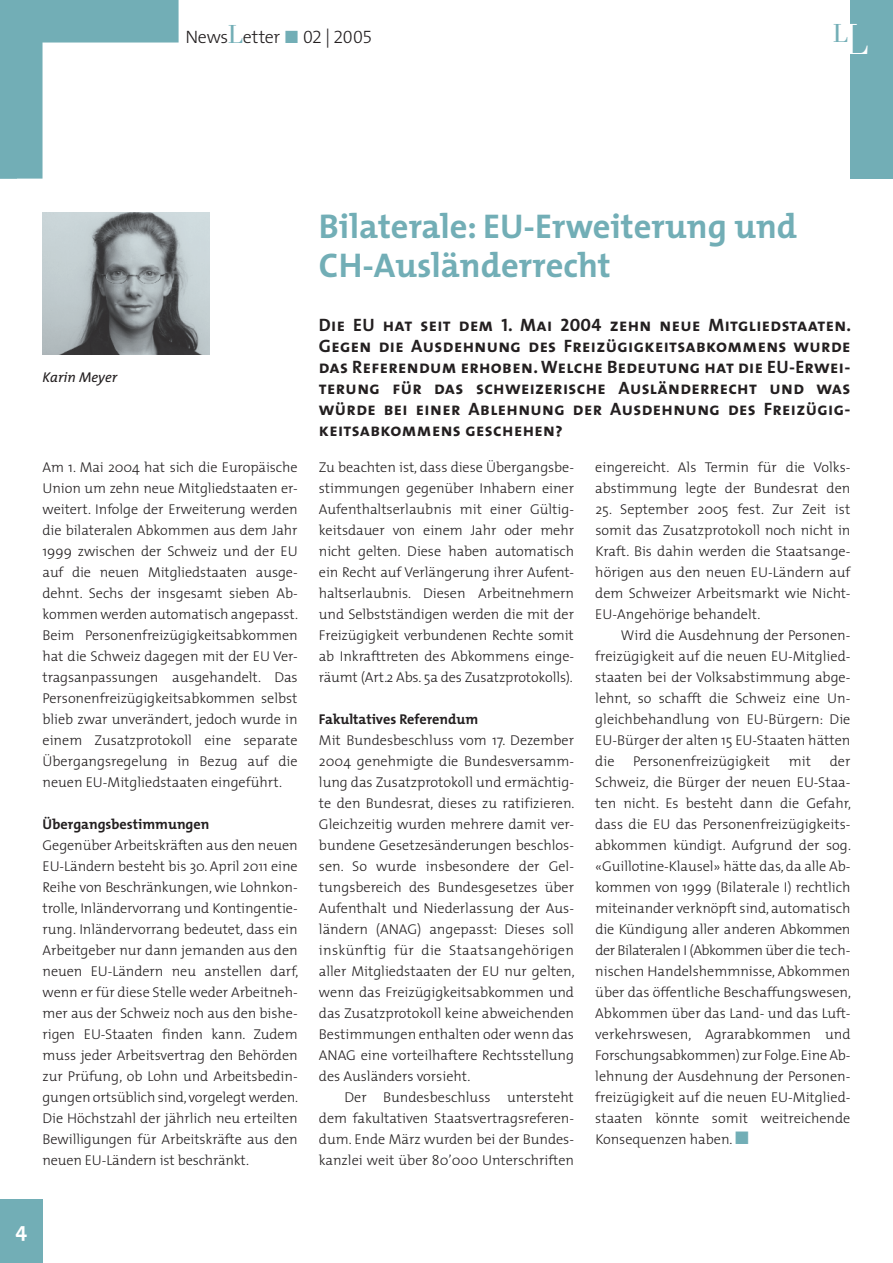
<style>
.page{position:relative;width:893px;height:1263px;background:#fff}
.page>*{position:absolute;margin:0;border:0;box-sizing:border-box;transform-origin:0 0}
.t1{font:700 34.5px/39px "The Mix";color:#72aeb6}
.t2{font:27px "Bodoni";color:#72aeb6}
.t3{font:700 21px "The Mix";color:#fff}
.t4{font:18px/21px "The Mix Bold Caps";letter-spacing:.02em;color:#231f20;text-align:justify}
.t5{font:300 18px "The Mix";letter-spacing:-.025em;color:#231f20}
.t6{font:300 14.25px/21px "The Mix";color:#231f20;text-align:justify}
.t7{font:700 14.25px "The Mix";color:#231f20}
.t8{font:italic 14.25px "The Mix";color:#231f20}
.s1{font-family:"Bodoni";font-weight:400;font-size:27px;color:#72aeb6}
.s2{font-family:"The Mix Light Expert";font-weight:400;color:#72aeb6}
.s3{font-family:"The Mix Light Expert";font-weight:400}
.s4{font-size:45px;color:#fff}
.s5{color:#72aeb6}
</style>
<div class="page">
<svg style="left:0;top:0;width:179px;height:179px"></svg>
<div style="left:850px;top:0;width:43px;height:179px;background:#72aeb6"></div>
<div style="left:0;top:1199px;width:43px;height:64px;background:#72aeb6"></div>
<img style="left:43px;top:213px;width:167px;height:141px">
<p class="t5" style="left:185px;top:22px;width:188px">News<span class="s1">L</span>etter <span class="s2">ó</span> <span class="s3">02]2005</span></p>
<h2 class="t2" style="left:833px;top:18px;width:37px">L<span class="s4">L</span></h2>
<p class="t8" style="left:43px;top:365px;width:76px">Karin Meyer</p>
<p class="t6" style="left:43px;top:456px;width:257px">Am 1. Mai 2004 hat sich die Europäische Union um zehn neue Mitgliedstaaten er&shy;weitert. Infolge der Erweiterung werden die bilateralen Abkommen aus dem Jahr 1999 zwischen der Schweiz und der EU auf die neuen Mitgliedstaaten ausge&shy;dehnt. Sechs der insgesamt sieben Ab&shy;kommen werden automatisch angepasst.<br>Beim Personenfreizügigkeitsabkommen hat die Schweiz dagegen mit der EU Ver&shy;tragsanpassungen ausgehandelt. Das Personenfreizügigkeitsabkommen selbst blieb zwar unverändert, jedoch wurde in einem Zusatzprotokoll eine separate Übergangsregelung in Bezug auf die neuen EU-Mitgliedstaaten eingeführt.</p>
<p class="t7" style="left:43px;top:812px;width:168px">Übergangsbestimmungen</p>
<p class="t6" style="left:43px;top:834px;width:257px">Gegenüber Arbeitskräften aus den neuen EU-Ländern besteht bis 30. April 2011 eine Reihe von Beschränkungen, wie Lohnkon&shy;trolle, Inländervorrang und Kontingentie&shy;rung. Inländervorrang bedeutet, dass ein Arbeitgeber nur dann jemanden aus den neuen EU-Ländern neu anstellen darf, wenn er für diese Stelle weder Arbeitneh&shy;mer aus der Schweiz noch aus den bishe&shy;rigen EU-Staaten finden kann. Zudem muss jeder Arbeitsvertrag den Behörden zur Prüfung, ob Lohn und Arbeitsbedin&shy;gungen ortsüblich sind, vorgelegt werden.<br>Die Höchstzahl der jährlich neu erteilten Bewilligungen für Arbeitskräfte aus den neuen EU-Ländern ist beschränkt.</p>
<h1 class="t1" style="left:319px;top:206px;width:480px">Bilaterale: EU-Erweiterung und<br>CH-Ausländerrecht</h1>
<p class="t4" style="left:319px;top:314px;width:534px">Die EU hat seit dem 1. Mai 2004 zehn neue Mitgliedstaaten.<br>Gegen die Ausdehnung des Freizügigkeitsabkommens wurde das Referendum erhoben. Welche Bedeutung hat die EU-Erwei&shy;terung für das schweizerische Ausländerrecht und was würde bei einer Ablehnung der Ausdehnung des Freizügig&shy;keitsabkommens geschehen?</p>
<p class="t6" style="left:319px;top:456px;width:257px">Zu beachten ist, dass diese Übergangsbe&shy;stimmungen gegenüber Inhabern einer Aufenthaltserlaubnis mit einer Gültig&shy;keitsdauer von einem Jahr oder mehr nicht gelten. Diese haben automatisch ein Recht auf Verlängerung ihrer Aufent&shy;haltserlaubnis. Diesen Arbeitnehmern und Selbstständigen werden die mit der Freizügigkeit verbundenen Rechte somit ab Inkrafttreten des Abkommens einge&shy;räumt (Art. 2 Abs. 5a des Zusatzprotokolls).</p>
<p class="t7" style="left:319px;top:707px;width:161px">Fakultatives Referendum</p>
<p class="t6" style="left:319px;top:729px;width:257px">Mit Bundesbeschluss vom 17. Dezember 2004 genehmigte die Bundesversamm&shy;lung das Zusatzprotokoll und ermächtig&shy;te den Bundesrat, dieses zu ratifizieren.<br>Gleichzeitig wurden mehrere damit ver&shy;bundene Gesetzesänderungen beschlos&shy;sen. So wurde insbesondere der Gel&shy;tungsbereich des Bundesgesetzes über Aufenthalt und Niederlassung der Aus&shy;ländern (ANAG) angepasst: Dieses soll inskünftig für die Staatsangehörigen aller Mitgliedstaaten der EU nur gelten, wenn das Freizügigkeitsabkommen und das Zusatzprotokoll keine abweichenden Bestimmungen enthalten oder wenn das ANAG eine vorteilhaftere Rechtsstellung des Ausländers vorsieht.</p>
<p class="t6" style="left:319px;top:1086px;width:257px;text-indent:26px">Der Bundesbeschluss untersteht dem fakultativen Staatsvertragsreferen&shy;dum. Ende März wurden bei der Bundes&shy;kanzlei weit über 80’000 Unterschriften</p>
<p class="t6" style="left:595px;top:456px;width:257px">eingereicht. Als Termin für die Volks&shy;abstimmung legte der Bundesrat den</p>
<p class="t6" style="left:595px;top:498px;width:257px">25. September 2005 fest. Zur Zeit ist somit das Zusatzprotokoll noch nicht in Kraft. Bis dahin werden die Staatsange&shy;hörigen aus den neuen EU-Ländern auf dem Schweizer Arbeitsmarkt wie Nicht-EU-Angehörige behandelt.</p>
<p class="t6" style="left:595px;top:624px;width:257px;text-indent:26px">Wird die Ausdehnung der Personen&shy;freizügigkeit auf die neuen EU-Mitglied&shy;staaten bei der Volksabstimmung abge&shy;lehnt, so schafft die Schweiz eine Un&shy;gleichbehandlung von EU-Bürgern: Die EU-Bürger der alten 15 EU-Staaten hätten die</p>
<p class="t6" style="left:633px;top:750px;width:138px">Personenfreizügigkeit</p>
<p class="t6" style="left:789px;top:750px;width:24px">mit</p>
<p class="t6" style="left:595px;top:750px;width:257px;text-indent:234px">der Schweiz, die Bürger der neuen EU-Staa&shy;ten nicht. Es besteht dann die Gefahr, dass die EU das Personenfreizügigkeits&shy;abkommen kündigt. Aufgrund der sog. «Guillotine-Klausel» hätte das, da alle Ab&shy;kommen von 1999 (Bilaterale I) rechtlich miteinander verknöpft sind, automatisch die Kündigung aller anderen Abkommen der Bilateralen I (Abkommen über die tech&shy;nischen Handelshemmnisse, Abkommen über das öffentliche Beschaffungswesen, Abkommen über das Land- und das Luft&shy;verkehrswesen, Agrarabkommen und Forschungsabkommen) zur Folge. Eine Ab&shy;lehnung der Ausdehnung der Personen&shy;freizügigkeit auf die neuen EU-Mitglied&shy;staaten könnte somit weitreichende Konsequenzen haben. <span class="s5">■</span></p>
<h3 class="t3" style="left:15px;top:1213px;width:13px">4</h3>
</div>
